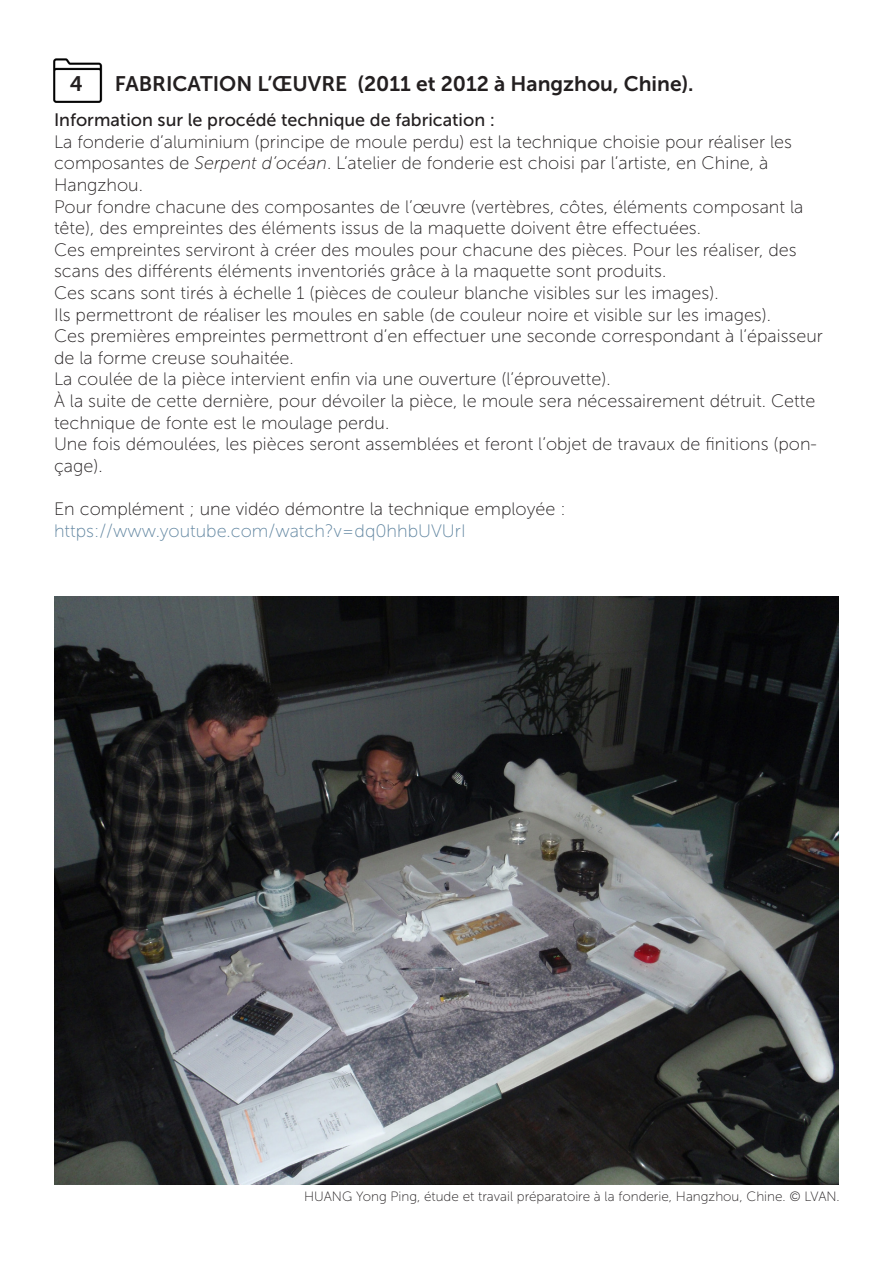
<style>
.page{position:relative;width:893px;height:1263px;background:#fff}
.page>*{position:absolute;margin:0;border:0;box-sizing:border-box;transform-origin:0 0}
.t1{font:21px "Museo Sans 700";color:#231f20}
.t2{font:18px/21.6px "Museo Sans 100";color:#231f20}
.t3{font:18px "Museo Sans 500";color:#231f20}
.t4{font:13.5px "Museo Sans 100";color:#231f20}
.s1{font-style:italic}
.s2{color:#6085a0}
</style>
<div class="page">
<img style="left:53px;top:58px;width:50px;height:45px">
<img style="left:54px;top:596px;width:785px;height:589px">
<p class="t1" style="left:70px;top:72px;width:15px">4</p>
<p class="t1" style="left:115px;top:72px;width:580px">FABRICATION L’ŒUVRE (2011 et 2012 à Hangzhou, Chine).</p>
<p class="t3" style="left:54px;top:110px;width:443px">Information sur le procédé technique de fabrication :</p>
<p class="t2" style="left:54px;top:131px;width:739px">La fonderie d’aluminium (principe de moule perdu) est la technique choisie pour réaliser les composantes de <span class="s1">Serpent d’océan</span>. L’atelier de fonderie est choisi par l’artiste, en Chine, à<br>Hangzhou.</p>
<p class="t2" style="left:54px;top:196px;width:751px">Pour fondre chacune des composantes de l’œuvre (vertèbres, côtes, éléments composant la tête), des empreintes des éléments issus de la maquette doivent être effectuées.</p>
<p class="t2" style="left:54px;top:239px;width:744px">Ces empreintes serviront à créer des moules pour chacune des pièces. Pour les réaliser, des scans des différents éléments inventoriés grâce à la maquette sont produits.</p>
<p class="t2" style="left:54px;top:282px;width:666px">Ces scans sont tirés à échelle 1 (pièces de couleur blanche visibles sur les images).</p>
<p class="t2" style="left:54px;top:304px;width:719px">Ils permettront de réaliser les moules en sable (de couleur noire et visible sur les images).</p>
<p class="t2" style="left:54px;top:325px;width:770px">Ces premières empreintes permettront d’en effectuer une seconde correspondant à l’épaisseur de la forme creuse souhaitée.</p>
<p class="t2" style="left:54px;top:369px;width:558px">La coulée de la pièce intervient enfin via une ouverture (l’éprouvette).</p>
<p class="t2" style="left:54px;top:390px;width:763px">À la suite de cette dernière, pour dévoiler la pièce, le moule sera nécessairement détruit. Cette technique de fonte est le moulage perdu.</p>
<p class="t2" style="left:54px;top:433px;width:764px">Une fois démoulées, les pièces seront assemblées et feront l’objet de travaux de finitions (pon&shy;çage).</p>
<p class="t2" style="left:54px;top:498px;width:513px">En complément ; une vidéo démontre la technique employée : <span class="s2">https://www.youtube.com/watch?v=dq0hhbUVUrI</span></p>
<p class="t4" style="left:304px;top:1189px;width:537px">HUANG Yong Ping, étude et travail préparatoire à la fonderie, Hangzhou, Chine. © LVAN.</p>
</div>
